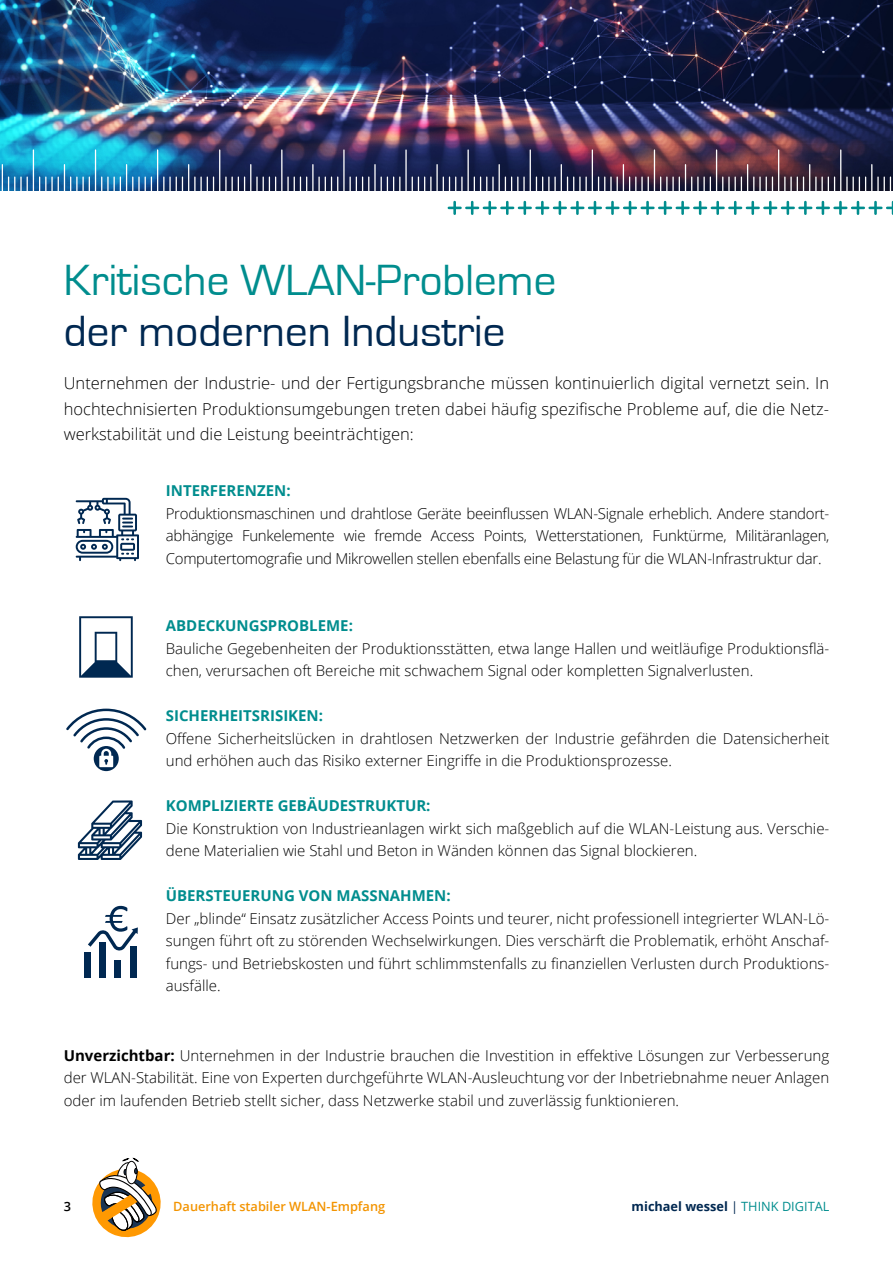
<style>
.page{position:relative;width:893px;height:1263px;background:#fff}
.page>*{position:absolute;margin:0;border:0;box-sizing:border-box;transform-origin:0 0}
.t1{font:45px "Eurostile";color:#008d8e}
.t2{font:45px "Eurostile";color:#002851}
.t3{font:300 16.5px/25.5px "Open Sans";color:#000;text-align:justify}
.t4{font:300 15px/22.5px "Open Sans";color:#000;text-align:justify}
.t5{font:700 15px "Open Sans";color:#008d8e}
.t6{font:600 12.75px "Open Sans";color:#f39400}
.t7{font:700 12.75px "Open Sans";color:#002851}
.t8{font:600 12.75px "Open Sans";color:#000}
.s1{font-weight:700}
.s2{font-weight:400}
.s3{font-weight:400;color:#008d8e}
</style>
<div class="page">
<svg style="left:92px;top:1158px;width:69px;height:80px"></svg>
<svg style="left:78px;top:800px;width:64px;height:60px"></svg>
<svg style="left:76px;top:498px;width:63px;height:63px"></svg>
<div style="left:84px;top:952px;width:7px;height:26px;background:#002851"></div>
<div style="left:99px;top:942px;width:7px;height:36px;background:#002851"></div>
<div style="left:115px;top:960px;width:6px;height:18px;background:#002851"></div>
<div style="left:130px;top:946px;width:7px;height:32px;background:#002851"></div>
<svg style="left:88px;top:905px;width:50px;height:46px"></svg>
<svg style="left:66px;top:709px;width:80px;height:62px"></svg>
<svg style="left:79px;top:616px;width:54px;height:62px"></svg>
<img style="left:0;top:0;width:893px;height:190px">
<hr style="left:2px;top:165px;width:1px;height:33px;background:#fff">
<svg style="left:8px;top:177px;width:7px;height:14px"></svg>
<hr style="left:20px;top:177px;width:2px;height:21px;background:#fff">
<svg style="left:27px;top:177px;width:1px;height:14px"></svg>
<hr style="left:33px;top:150px;width:1px;height:48px;background:#fff">
<svg style="left:39px;top:177px;width:7px;height:14px"></svg>
<hr style="left:51px;top:177px;width:2px;height:21px;background:#fff">
<svg style="left:58px;top:177px;width:1px;height:14px"></svg>
<hr style="left:64px;top:165px;width:1px;height:33px;background:#fff">
<svg style="left:70px;top:177px;width:1px;height:13px"></svg>
<hr style="left:76px;top:177px;width:2px;height:21px;background:#fff">
<hr style="left:82px;top:177px;width:2px;height:21px;background:#fff">
<svg style="left:89px;top:177px;width:1px;height:13px"></svg>
<hr style="left:95px;top:150px;width:1px;height:48px;background:#fff">
<svg style="left:101px;top:177px;width:1px;height:14px"></svg>
<hr style="left:107px;top:177px;width:2px;height:21px;background:#fff">
<svg style="left:114px;top:177px;width:7px;height:14px"></svg>
<hr style="left:126px;top:165px;width:1px;height:33px;background:#fff">
<svg style="left:132px;top:177px;width:1px;height:14px"></svg>
<hr style="left:138px;top:177px;width:2px;height:21px;background:#fff">
<svg style="left:145px;top:177px;width:7px;height:14px"></svg>
<hr style="left:157px;top:150px;width:1px;height:48px;background:#fff">
<svg style="left:163px;top:177px;width:1px;height:14px"></svg>
<hr style="left:169px;top:177px;width:2px;height:21px;background:#fff">
<svg style="left:176px;top:177px;width:7px;height:14px"></svg>
<hr style="left:188px;top:165px;width:1px;height:33px;background:#fff">
<hr style="left:194px;top:177px;width:2px;height:21px;background:#fff">
<hr style="left:200px;top:177px;width:2px;height:21px;background:#fff">
<svg style="left:207px;top:177px;width:7px;height:14px"></svg>
<hr style="left:219px;top:150px;width:1px;height:48px;background:#fff">
<hr style="left:225px;top:177px;width:2px;height:21px;background:#fff">
<hr style="left:231px;top:177px;width:2px;height:21px;background:#fff">
<svg style="left:238px;top:177px;width:7px;height:14px"></svg>
<hr style="left:250px;top:165px;width:1px;height:33px;background:#fff">
<hr style="left:256px;top:177px;width:2px;height:21px;background:#fff">
<svg style="left:263px;top:177px;width:13px;height:14px"></svg>
<hr style="left:281px;top:150px;width:1px;height:48px;background:#fff">
<hr style="left:287px;top:177px;width:2px;height:21px;background:#fff">
<svg style="left:294px;top:177px;width:13px;height:14px"></svg>
<hr style="left:312px;top:165px;width:2px;height:33px;background:#fff">
<hr style="left:318px;top:177px;width:2px;height:21px;background:#fff">
<svg style="left:325px;top:177px;width:13px;height:14px"></svg>
<hr style="left:343px;top:150px;width:2px;height:48px;background:#fff">
<hr style="left:349px;top:177px;width:2px;height:21px;background:#fff">
<svg style="left:356px;top:177px;width:13px;height:14px"></svg>
<hr style="left:374px;top:165px;width:2px;height:33px;background:#fff">
<svg style="left:381px;top:177px;width:19px;height:14px"></svg>
<hr style="left:405px;top:150px;width:2px;height:48px;background:#fff">
<svg style="left:412px;top:177px;width:13px;height:14px"></svg>
<hr style="left:430px;top:177px;width:2px;height:21px;background:#fff">
<hr style="left:436px;top:165px;width:2px;height:33px;background:#fff">
<hr style="left:461px;top:177px;width:2px;height:21px;background:#fff">
<hr style="left:467px;top:150px;width:2px;height:48px;background:#fff">
<hr style="left:499px;top:165px;width:1px;height:33px;background:#fff">
<hr style="left:530px;top:150px;width:1px;height:48px;background:#fff">
<hr style="left:561px;top:165px;width:1px;height:33px;background:#fff">
<hr style="left:585px;top:177px;width:2px;height:21px;background:#fff">
<hr style="left:592px;top:150px;width:1px;height:48px;background:#fff">
<hr style="left:623px;top:165px;width:1px;height:33px;background:#fff">
<hr style="left:641px;top:177px;width:2px;height:21px;background:#fff">
<hr style="left:654px;top:150px;width:1px;height:48px;background:#fff">
<hr style="left:672px;top:177px;width:2px;height:21px;background:#fff">
<hr style="left:685px;top:165px;width:1px;height:33px;background:#fff">
<hr style="left:716px;top:150px;width:1px;height:48px;background:#fff">
<hr style="left:728px;top:177px;width:2px;height:21px;background:#fff">
<hr style="left:747px;top:165px;width:1px;height:33px;background:#fff">
<hr style="left:778px;top:150px;width:1px;height:48px;background:#fff">
<hr style="left:809px;top:165px;width:1px;height:33px;background:#fff">
<hr style="left:815px;top:177px;width:2px;height:21px;background:#fff">
<hr style="left:840px;top:150px;width:1px;height:48px;background:#fff">
<hr style="left:846px;top:177px;width:2px;height:21px;background:#fff">
<hr style="left:871px;top:165px;width:1px;height:33px;background:#fff">
<svg style="left:443px;top:177px;width:17px;height:37px"></svg>
<svg style="left:466px;top:177px;width:117px;height:37px"></svg>
<svg style="left:589px;top:177px;width:29px;height:37px"></svg>
<svg style="left:624px;top:177px;width:12px;height:37px"></svg>
<svg style="left:642px;top:177px;width:11px;height:37px"></svg>
<svg style="left:659px;top:177px;width:12px;height:37px"></svg>
<svg style="left:677px;top:177px;width:46px;height:37px"></svg>
<svg style="left:729px;top:177px;width:47px;height:37px"></svg>
<svg style="left:782px;top:177px;width:29px;height:37px"></svg>
<svg style="left:817px;top:177px;width:29px;height:37px"></svg>
<svg style="left:852px;top:177px;width:41px;height:37px"></svg>
<h1 class="t1" style="left:64px;top:256px;width:494px">Kritische WLAN-Probleme</h1>
<h1 class="t2" style="left:64px;top:307px;width:443px">der modernen Industrie</h1>
<p class="t3" style="left:64px;top:370px;width:767px">Unternehmen der Industrie- und der Fertigungsbranche müssen kontinuierlich digital vernetzt sein. In hochtechnisierten Produktionsumgebungen treten dabei häufig spezifische Probleme auf, die die Netz&shy;werkstabilität und die Leistung beeinträchtigen:</p>
<p class="t5" style="left:166px;top:480px;width:126px">INTERFERENZEN:</p>
<p class="t4" style="left:166px;top:502px;width:665px">Produktionsmaschinen und drahtlose Geräte beeinflussen WLAN-Signale erheblich. Andere standort&shy;abhängige Funkelemente wie fremde Access Points, Wetterstationen, Funktürme, Militäranlagen, Computertomografie und Mikrowellen stellen ebenfalls eine Belastung für die WLAN-Infrastruktur dar.</p>
<p class="t5" style="left:166px;top:615px;width:189px">ABDECKUNGSPROBLEME:</p>
<p class="t4" style="left:166px;top:637px;width:665px">Bauliche Gegebenheiten der Produktionsstätten, etwa lange Hallen und weitläufige Produktionsflä&shy;chen, verursachen oft Bereiche mit schwachem Signal oder kompletten Signalverlusten.</p>
<p class="t5" style="left:166px;top:705px;width:159px">SICHERHEITSRISIKEN:</p>
<p class="t4" style="left:166px;top:727px;width:665px">Offene Sicherheitslücken in drahtlosen Netzwerken der Industrie gefährden die Datensicherheit und erhöhen auch das Risiko externer Eingriffe in die Produktionsprozesse.</p>
<p class="t5" style="left:166px;top:795px;width:266px">KOMPLIZIERTE GEBÄUDESTRUKTUR:</p>
<p class="t4" style="left:166px;top:817px;width:665px">Die Konstruktion von Industrieanlagen wirkt sich maßgeblich auf die WLAN-Leistung aus. Verschie&shy;dene Materialien wie Stahl und Beton in Wänden können das Signal blockieren.</p>
<p class="t5" style="left:166px;top:885px;width:286px">ÜBERSTEUERUNG VON MASSNAHMEN:</p>
<p class="t4" style="left:166px;top:907px;width:665px">Der „blinde“ Einsatz zusätzlicher Access Points und teurer, nicht professionell integrierter WLAN-Lö&shy;sungen führt oft zu störenden Wechselwirkungen. Dies verschärft die Problematik, erhöht Anschaf&shy;fungs- und Betriebskosten und führt schlimmstenfalls zu finanziellen Verlusten durch Produktions&shy;ausfälle.</p>
<p class="t4" style="left:64px;top:1044px;width:767px"><span class="s1">Unverzichtbar:</span> Unternehmen in der Industrie brauchen die Investition in effektive Lösungen zur Verbesserung der WLAN-Stabilität. Eine von Experten durchgeführte WLAN-Ausleuchtung vor der Inbetriebnahme neuer Anlagen oder im laufenden Betrieb stellt sicher, dass Netzwerke stabil und zuverlässig funktionieren.</p>
<p class="t8" style="left:64px;top:1197px;width:9px">3</p>
<p class="t6" style="left:173px;top:1197px;width:213px">Dauerhaft stabiler WLAN-Empfang</p>
<p class="t7" style="left:632px;top:1197px;width:199px">michael wessel <span class="s2">|</span> <span class="s3">THINK DIGITAL</span></p>
</div>
